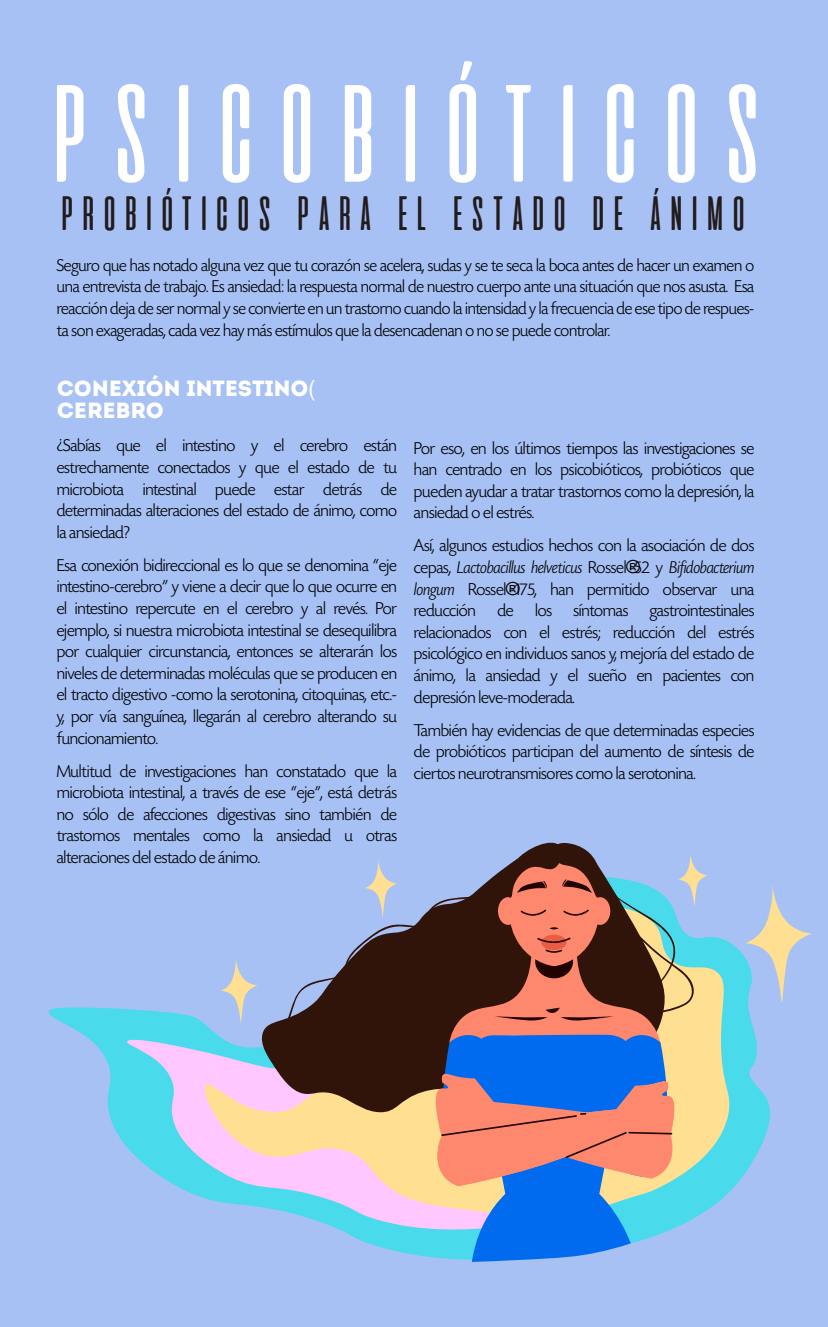
<style>
.page{position:relative;width:828px;height:1327px;background:#a7c1f5}
.page>*{position:absolute;margin:0;border:0;box-sizing:border-box;transform-origin:0 0}
.t1{font:138px "aliensandcows";color:#fff}
.t2{font:48px "aliensandcows";color:#231c1c}
.t3{font:22px/22px "Intro";letter-spacing:-.01em;color:#fff}
.t4{font:300 18px/21.6px "Today SHOP";letter-spacing:-.01em;color:#000;text-align:justify}
.s1{font-style:italic}
</style>
<div class="page">
<svg style="left:48px;top:945px;width:722px;height:243px"></svg>
<svg style="left:126px;top:945px;width:73px;height:252px"></svg>
<svg style="left:199px;top:937px;width:534px;height:273px"></svg>
<svg style="left:259px;top:937px;width:16px;height:176px"></svg>
<svg style="left:745px;top:885px;width:67px;height:117px"></svg>
<svg style="left:221px;top:957px;width:37px;height:66px"></svg>
<svg style="left:275px;top:842px;width:433px;height:420px"></svg>
<h1 class="t1" style="left:40px;top:61px;width:734px">PSICOBIÓTICOS</h1>
<h2 class="t2" style="left:57px;top:188px;width:694px">PROBIÓTICOS PARA EL ESTADO DE ÁNIMO</h2>
<p class="t4" style="left:57px;top:255px;width:699px">Seguro que has notado alguna vez que tu corazón se acelera, sudas y se te seca la boca antes de hacer un examen o una entrevista de trabajo. Es ansiedad: la respuesta normal de nuestro cuerpo ante una situación que nos asusta. Esa reacción deja de ser normal y se convierte en un trastorno cuando la intensidad y la frecuencia de ese tipo de respues&shy;ta son exageradas, cada vez hay más estímulos que la desencadenan o no se puede controlar.</p>
<p class="t3" style="left:57px;top:378px;width:253px">CONEXIÓN INTESTINO<br>CEREBRO</p>
<p class="t4" style="left:57px;top:435px;width:342px">¿Sabías que el intestino y el cerebro están estrechamente conectados y que el estado de tu microbiota intestinal puede estar detrás de determinadas alteraciones del estado de ánimo, como la ansiedad?</p>
<p class="t4" style="left:57px;top:555px;width:342px">Esa conexión bidireccional es lo que se denomina “eje intestino-cerebro” y viene a decir que lo que ocurre en el intestino repercute en el cerebro y al revés. Por ejemplo, si nuestra microbiota intestinal se desequilibra por cualquier circunstancia, entonces se alterarán los niveles de determinadas moléculas que se producen en el tracto digestivo -como la serotonina, citoquinas, etc.- y, por vía sanguínea, llegarán al cerebro alterando su funcionamiento.</p>
<p class="t4" style="left:57px;top:760px;width:342px">Multitud de investigaciones han constatado que la microbiota intestinal, a través de ese “eje”, está detrás no sólo de afecciones digestivas sino también de trastornos mentales como la ansiedad u otras alteraciones del estado de ánimo.</p>
<p class="t4" style="left:414px;top:438px;width:342px">Por eso, en los últimos tiempos las investigaciones se han centrado en los psicobióticos, probióticos que pueden ayudar a tratar trastornos como la depresión, la ansiedad o el estrés.</p>
<p class="t4" style="left:414px;top:535px;width:342px">Así, algunos estudios hechos con la asociación de dos cepas, <span class="s1">Lactobacillus helveticus</span> Rossel®-52 y <span class="s1">Bifidobacterium longum</span> Rossel®-175, han permitido observar una reducción de los síntomas gastrointestinales relacionados con el estrés; reducción del estrés psicológico en individuos sanos y, mejoría del estado de ánimo, la ansiedad y el sueño en pacientes con depresión leve-moderada.</p>
<p class="t4" style="left:414px;top:719px;width:342px">También hay evidencias de que determinadas especies de probióticos participan del aumento de síntesis de ciertos neurotransmisores como la serotonina.</p>
</div>
